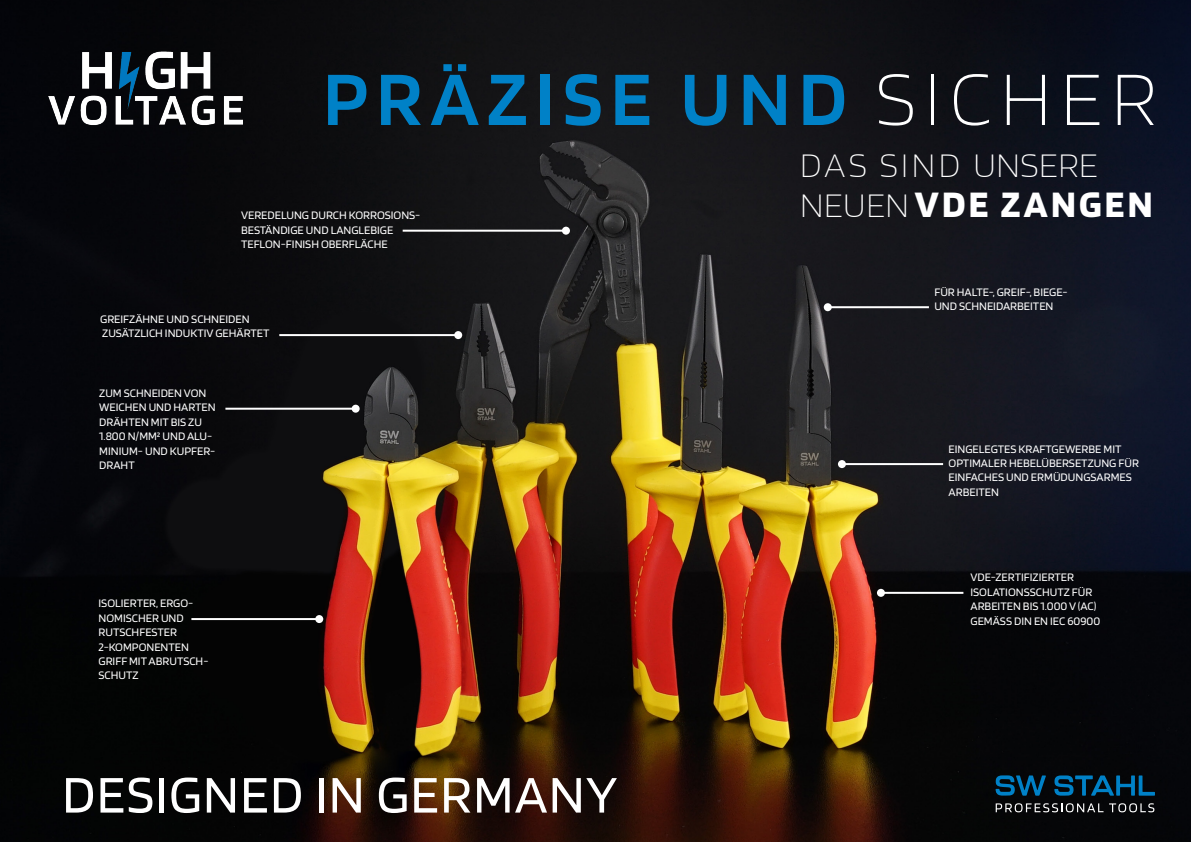
<style>
.page{position:relative;width:1191px;height:842px;background:#fff}
.page>*{position:absolute;margin:0;border:0;box-sizing:border-box;transform-origin:0 0}
.t1{font:600 80px "Blinker";letter-spacing:.1em;color:#0081c7}
.t2{font:55px "Blinker";letter-spacing:.02em;color:#fff}
.t3{font:700 39px "Blinker";letter-spacing:.085em;color:#fff}
.t4{font:300 36px "Blinker";letter-spacing:.035em;color:#fff}
.t5{font:12px/14.4px "Blinker";color:#fff}
.s1{font-weight:300;color:#fff}
.s2{font-weight:300;font-size:36px}
</style>
<div class="page">
<img style="left:0;top:0;width:1191px;height:842px">
<hr style="left:191px;top:618px;width:128px;height:2px;background:#fff">
<div style="left:315px;top:615px;width:8px;height:8px;background:#fff;border-radius:50%"></div>
<hr style="left:225px;top:408px;width:131px;height:2px;background:#fff">
<div style="left:352px;top:405px;width:8px;height:8px;background:#fff;border-radius:50%"></div>
<hr style="left:279px;top:334px;width:179px;height:2px;background:#fff">
<div style="left:454px;top:331px;width:8px;height:8px;background:#fff;border-radius:50%"></div>
<hr style="left:403px;top:230px;width:163px;height:2px;background:#fff">
<div style="left:562px;top:227px;width:8px;height:8px;background:#fff;border-radius:50%"></div>
<hr style="left:842px;top:463px;width:101px;height:2px;background:#fff">
<div style="left:838px;top:460px;width:8px;height:8px;background:#fff;border-radius:50%"></div>
<hr style="left:881px;top:592px;width:82px;height:2px;background:#fff">
<div style="left:877px;top:589px;width:8px;height:8px;background:#fff;border-radius:50%"></div>
<hr style="left:827px;top:306px;width:102px;height:2px;background:#fff">
<div style="left:823px;top:303px;width:8px;height:8px;background:#fff;border-radius:50%"></div>
<svg style="left:1054px;top:775px;width:101px;height:21px;background:#023855"></svg>
<svg style="left:995px;top:775px;width:51px;height:21px"></svg>
<svg style="left:995px;top:803px;width:108px;height:9px"></svg>
<svg style="left:1109px;top:803px;width:45px;height:9px"></svg>
<img style="left:49px;top:51px;width:194px;height:76px">
<h1 class="t1" style="left:323px;top:58px;width:835px">PRÄZISE UND <span class="s1">SICHER</span></h1>
<p class="t5" style="left:241px;top:208px;width:181px">VEREDELUNG DURCH KORROSIONS-<br>BESTÄNDIGE UND LANGLEBIGE<br>TEFLON-FINISH OBERFLÄCHE</p>
<p class="t5" style="left:100px;top:312px;width:171px">GREIFZÄHNE UND SCHNEIDEN<br>ZUSÄTZLICH INDUKTIV GEHÄRTET</p>
<p class="t5" style="left:99px;top:386px;width:118px">ZUM SCHNEIDEN VON<br>WEICHEN UND HARTEN<br>DRÄHTEN MIT BIS ZU<br>1.800 N/MM² UND ALU-<br>MINIUM- UND KUPFER-<br>DRAHT</p>
<p class="t5" style="left:99px;top:596px;width:111px">ISOLIERTER, ERGO-<br>NOMISCHER UND<br>RUTSCHFESTER<br>2-KOMPONENTEN<br>GRIFF MIT ABRUTSCH-<br>SCHUTZ</p>
<h2 class="t2" style="left:62px;top:766px;width:557px">DESIGNED IN GERMANY</h2>
<h3 class="t4" style="left:799px;top:147px;width:300px">DAS SIND UNSERE</h3>
<h3 class="t3" style="left:799px;top:184px;width:354px"><span class="s2">NEUEN</span>VDE ZANGEN</h3>
<p class="t5" style="left:934px;top:285px;width:135px">FÜR HALTE-, GREIF-, BIEGE-<br>UND SCHNEIDARBEITEN</p>
<p class="t5" style="left:948px;top:442px;width:192px">EINGELEGTES KRAFTGEWERBE MIT<br>OPTIMALER HEBELÜBERSETZUNG FÜR<br>EINFACHES UND ERMÜDUNGSARMES<br>ARBEITEN</p>
<p class="t5" style="left:970px;top:570px;width:131px">VDE-ZERTIFIZIERTER<br>ISOLATIONSSCHUTZ FÜR<br>ARBEITEN BIS 1.000 V (AC)<br>GEMÄSS DIN EN IEC 60900</p>
</div>
